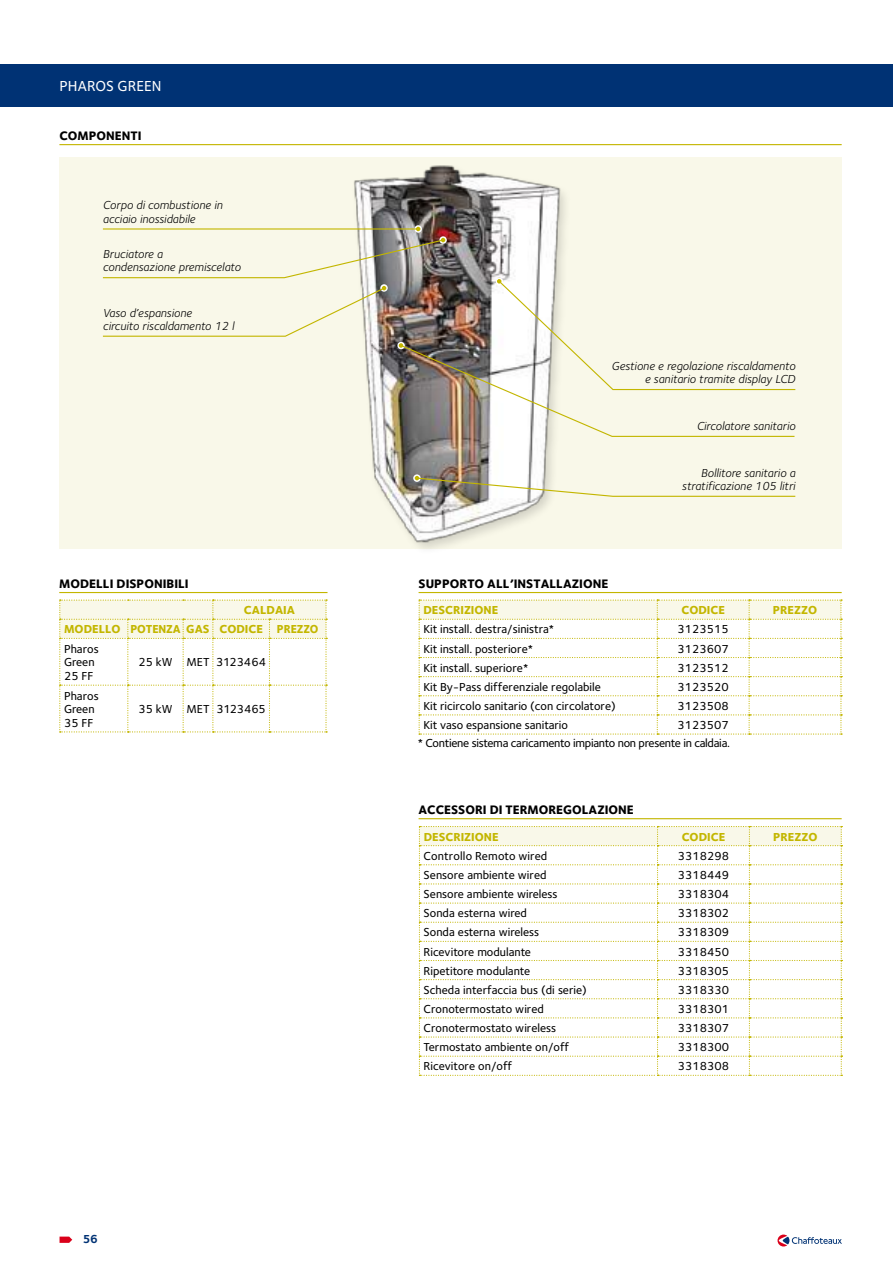
<style>
.page{position:relative;width:893px;height:1263px;background:#fff}
.page>*{position:absolute;margin:0;border:0;box-sizing:border-box;transform-origin:0 0}
.t1{font:500 15px "Foundry Sterling";color:#fff}
.t2{font:800 12.75px "Foundry Sterling";color:#000}
.t3{font:500 12px/13.5px "Foundry Sterling";color:#000}
.t4{font:italic 12px/13.5px "Foundry Sterling";color:#000}
.t5{font:800 12px/19.2px "Foundry Sterling";color:#c3b600}
.t6{font:500 12px "Foundry Sterling";letter-spacing:-.02em;color:#000}
.t7{font:700 12px "Foundry Sterling";color:#003274}
</style>
<div class="page">
<svg style="left:777px;top:1234px;width:65px;height:12px"></svg>
<svg style="left:60px;top:1236px;width:12px;height:7px"></svg>
<hr style="left:59px;top:592px;width:268px;height:1px;background:#c3b600">
<svg style="left:59px;top:599px;width:268px;height:133px"></svg>
<svg style="left:419px;top:599px;width:423px;height:136px"></svg>
<hr style="left:419px;top:592px;width:423px;height:1px;background:#c3b600">
<svg style="left:419px;top:826px;width:423px;height:250px"></svg>
<hr style="left:419px;top:818px;width:423px;height:1px;background:#c3b600">
<div style="left:59px;top:157px;width:783px;height:392px;background:#f9f8e9"></div>
<div style="left:349px;top:162px;width:222px;height:392px;background:#000;opacity:.15"></div>
<img style="left:349px;top:162px;width:222px;height:382px">
<svg style="left:414px;top:225px;width:8px;height:8px"></svg>
<hr style="left:103px;top:228px;width:315px;height:2px;background:#c3b600">
<svg style="left:416px;top:227px;width:4px;height:4px"></svg>
<svg style="left:413px;top:474px;width:8px;height:8px"></svg>
<svg style="left:102px;top:238px;width:694px;height:199px"></svg>
<svg style="left:415px;top:476px;width:381px;height:21px"></svg>
<hr style="left:59px;top:144px;width:783px;height:1px;background:#c3b600">
<div style="left:0;top:64px;width:893px;height:43px;background:#003274"></div>
<p class="t1" style="left:60px;top:75px;width:103px">PHAROS GREEN</p>
<p class="t2" style="left:59px;top:127px;width:84px">COMPONENTI</p>
<p class="t4" style="left:103px;top:198px;width:121px">Corpo di combustione in acciaio inossidabile</p>
<p class="t4" style="left:103px;top:247px;width:139px">Bruciatore a<br>condensazione premiscelato</p>
<p class="t4" style="left:103px;top:306px;width:133px">Vaso d’espansione<br>circuito riscaldamento 12 l</p>
<p class="t2" style="left:59px;top:574px;width:9px">MODELLI</p>
<p class="t2" style="left:117px;top:574px;width:8px">DISPONI</p>
<p class="t2" style="left:167px;top:574px;width:14px">BILI</p>
<p class="t5" style="left:64px;top:600px;width:256px;text-indent:180px">CALDAIA<br>MODELLO POTENZA GAS CODICE PREZZO</p>
<p class="t3" style="left:64px;top:642px;width:36px">Pharos<br>Green<br>25 FF</p>
<p class="t3" style="left:138px;top:655px;width:129px">25 kW MET 3123464</p>
<p class="t3" style="left:64px;top:688px;width:36px">Pharos<br>Green<br>35 FF</p>
<p class="t3" style="left:138px;top:702px;width:129px">35 kW MET 3123465</p>
<p class="t7" style="left:83px;top:1230px;width:17px">56</p>
<p class="t4" style="left:612px;top:359px;width:185px;text-align:right">Gestione e regolazione riscaldamento e sanitario tramite display LCD</p>
<p class="t4" style="left:697px;top:419px;width:100px">Circolatore sanitario</p>
<p class="t2" style="left:419px;top:574px;width:191px">SUPPORTO ALL’INSTALLAZIONE</p>
<p class="t4" style="left:682px;top:466px;width:115px;text-align:right">Bollitore sanitario a stratificazione 105 litri</p>
<p class="t5" style="left:423px;top:600px;width:76px">DESCRIZIONE</p>
<p class="t5" style="left:681px;top:600px;width:45px">CODICE</p>
<p class="t5" style="left:773px;top:600px;width:46px">PREZZO</p>
<p class="t3" style="left:423px;top:622px;width:132px">Kit install. destra/sinistra*</p>
<p class="t3" style="left:678px;top:622px;width:53px">3123515</p>
<p class="t3" style="left:423px;top:641px;width:111px">Kit install. posteriore*</p>
<p class="t3" style="left:677px;top:641px;width:53px">3123607</p>
<p class="t3" style="left:423px;top:660px;width:106px">Kit install. superiore*</p>
<p class="t3" style="left:677px;top:660px;width:53px">3123512</p>
<p class="t3" style="left:423px;top:680px;width:179px">Kit By-Pass differenziale regolabile</p>
<p class="t3" style="left:677px;top:680px;width:53px">3123520</p>
<p class="t3" style="left:423px;top:699px;width:194px">Kit ricircolo sanitario (con circolatore)</p>
<p class="t3" style="left:677px;top:699px;width:53px">3123508</p>
<p class="t3" style="left:423px;top:718px;width:146px">Kit vaso espansione sanitario</p>
<p class="t3" style="left:677px;top:718px;width:53px">3123507</p>
<p class="t6" style="left:418px;top:735px;width:314px">* Contiene sistema caricamento impianto non presente in caldaia.</p>
<p class="t2" style="left:419px;top:801px;width:34px">ACCESSORI</p>
<p class="t2" style="left:490px;top:801px;width:58px">DI TERMOREGOLAZIONE</p>
<p class="t5" style="left:424px;top:827px;width:76px">DESCRIZIONE</p>
<p class="t5" style="left:682px;top:827px;width:45px">CODICE</p>
<p class="t5" style="left:773px;top:827px;width:46px">PREZZO</p>
<p class="t3" style="left:424px;top:849px;width:125px">Controllo Remoto wired</p>
<p class="t3" style="left:678px;top:849px;width:53px">3318298</p>
<p class="t3" style="left:424px;top:868px;width:124px">sensore ambiente wired</p>
<p class="t3" style="left:678px;top:868px;width:53px">3318449</p>
<p class="t3" style="left:424px;top:887px;width:135px">Sensore ambiente wireless</p>
<p class="t3" style="left:678px;top:887px;width:53px">3318304</p>
<p class="t3" style="left:424px;top:906px;width:105px">sonda esterna wired</p>
<p class="t3" style="left:678px;top:906px;width:53px">3318302</p>
<p class="t3" style="left:424px;top:925px;width:117px">sonda esterna wireless</p>
<p class="t3" style="left:678px;top:925px;width:53px">3318309</p>
<p class="t3" style="left:424px;top:944px;width:109px">Ricevitore modulante</p>
<p class="t3" style="left:678px;top:944px;width:53px">3318450</p>
<p class="t3" style="left:424px;top:963px;width:108px">Ripetitore modulante</p>
<p class="t3" style="left:678px;top:963px;width:53px">3318305</p>
<p class="t3" style="left:424px;top:983px;width:165px">Scheda interfaccia bus (di serie)</p>
<p class="t3" style="left:678px;top:983px;width:53px">3318330</p>
<p class="t3" style="left:424px;top:1002px;width:122px">cronotermostato wired</p>
<p class="t3" style="left:678px;top:1002px;width:53px">3318301</p>
<p class="t3" style="left:424px;top:1021px;width:134px">cronotermostato wireless</p>
<p class="t3" style="left:678px;top:1021px;width:53px">3318307</p>
<p class="t3" style="left:424px;top:1040px;width:147px">Termostato ambiente on/off</p>
<p class="t3" style="left:678px;top:1040px;width:53px">3318300</p>
<p class="t3" style="left:424px;top:1059px;width:90px">Ricevitore on/off</p>
<p class="t3" style="left:678px;top:1059px;width:53px">3318308</p>
</div>
